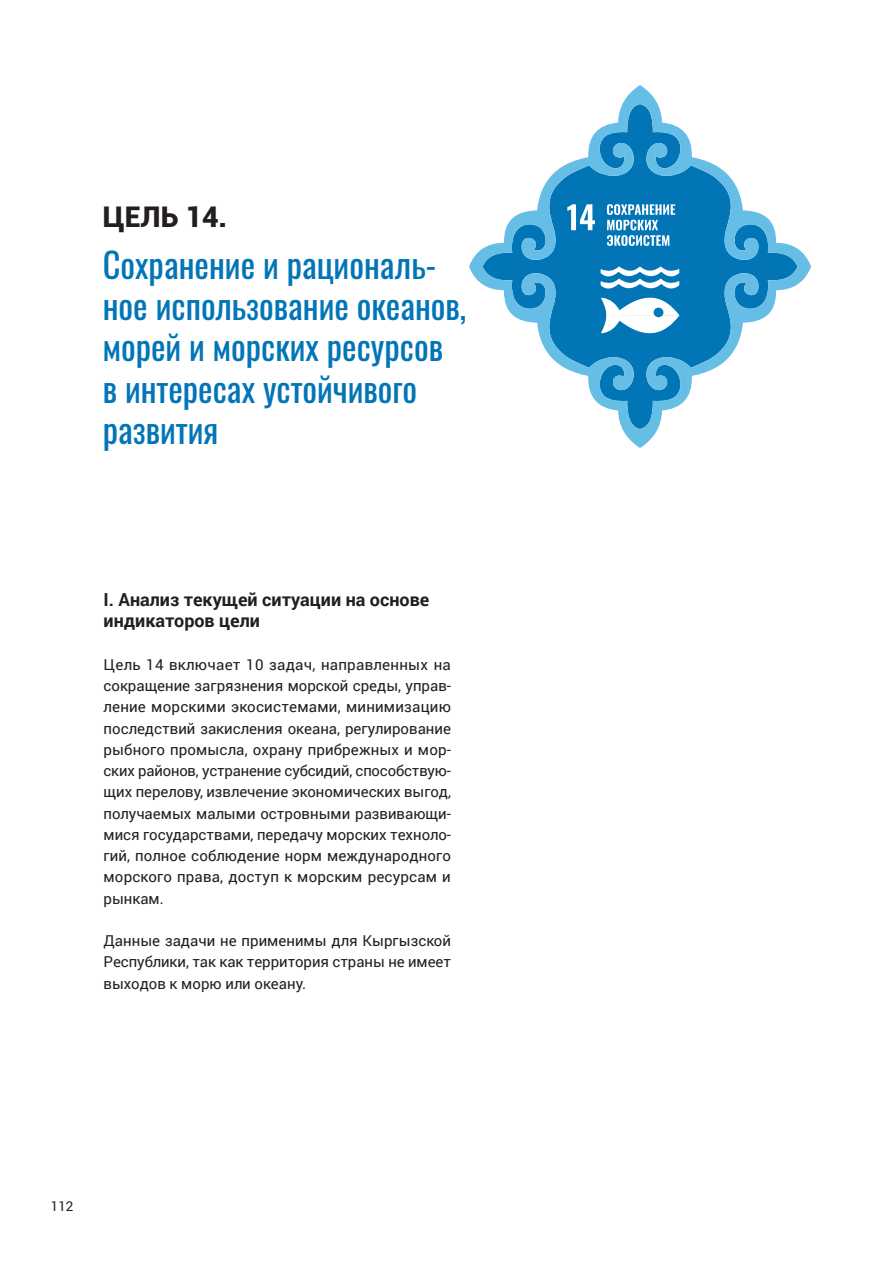
<style>
.page{position:relative;width:893px;height:1263px;background:#fff}
.page>*{position:absolute;margin:0;border:0;box-sizing:border-box;transform-origin:0 0}
.t1{font:34.5px/41.4px "Oswald";color:#0275b7}
.t2{font:900 28.5px "Roboto";color:#231f20}
.t3{font:700 18px/21.3px "Roboto";color:#231f20}
.t4{font:15px/21.3px "Roboto";color:#231f20;text-align:justify}
.t5{font:13.5px "Roboto";color:#231f20}
</style>
<div class="page">
<svg style="left:469px;top:85px;width:342px;height:363px"></svg>
<svg style="left:607px;top:204px;width:68px;height:42px"></svg>
<svg style="left:567px;top:204px;width:28px;height:26px"></svg>
<svg style="left:601px;top:266px;width:78px;height:75px"></svg>
<p class="t2" style="left:103px;top:197px;width:126px">ЦЕЛЬ 14.</p>
<p class="t1" style="left:103px;top:240px;width:365px">Сохранение и рациональ&shy;ное использование океанов, морей и морских ресурсов</p>
<p class="t1" style="left:103px;top:365px;width:316px">в интересах устойчивого развития</p>
<p class="t3" style="left:104px;top:589px;width:327px">I. Анализ текущей ситуации на основе индикаторов цели</p>
<p class="t4" style="left:104px;top:654px;width:349px">Цель 14 включает 10 задач, направленных на сокращение загрязнения морской среды, управ&shy;ление морскими экосистемами, минимизацию последствий закисления океана, регулирование рыбного промысла, охрану прибрежных и мор&shy;ских районов, устранение субсидий, способствую&shy;щих перелову, извлечение экономических выгод, получаемых малыми островными развивающи&shy;мися государствами, передачу морских техноло&shy;гий, полное соблюдение норм международного морского права, доступ к морским ресурсам и рынкам.</p>
<p class="t4" style="left:104px;top:930px;width:349px">Данные задачи не применимы для Кыргызской Республики, так как территория страны не имеет выходов к морю или океану.</p>
<p class="t5" style="left:51px;top:1198px;width:24px">112</p>
</div>
